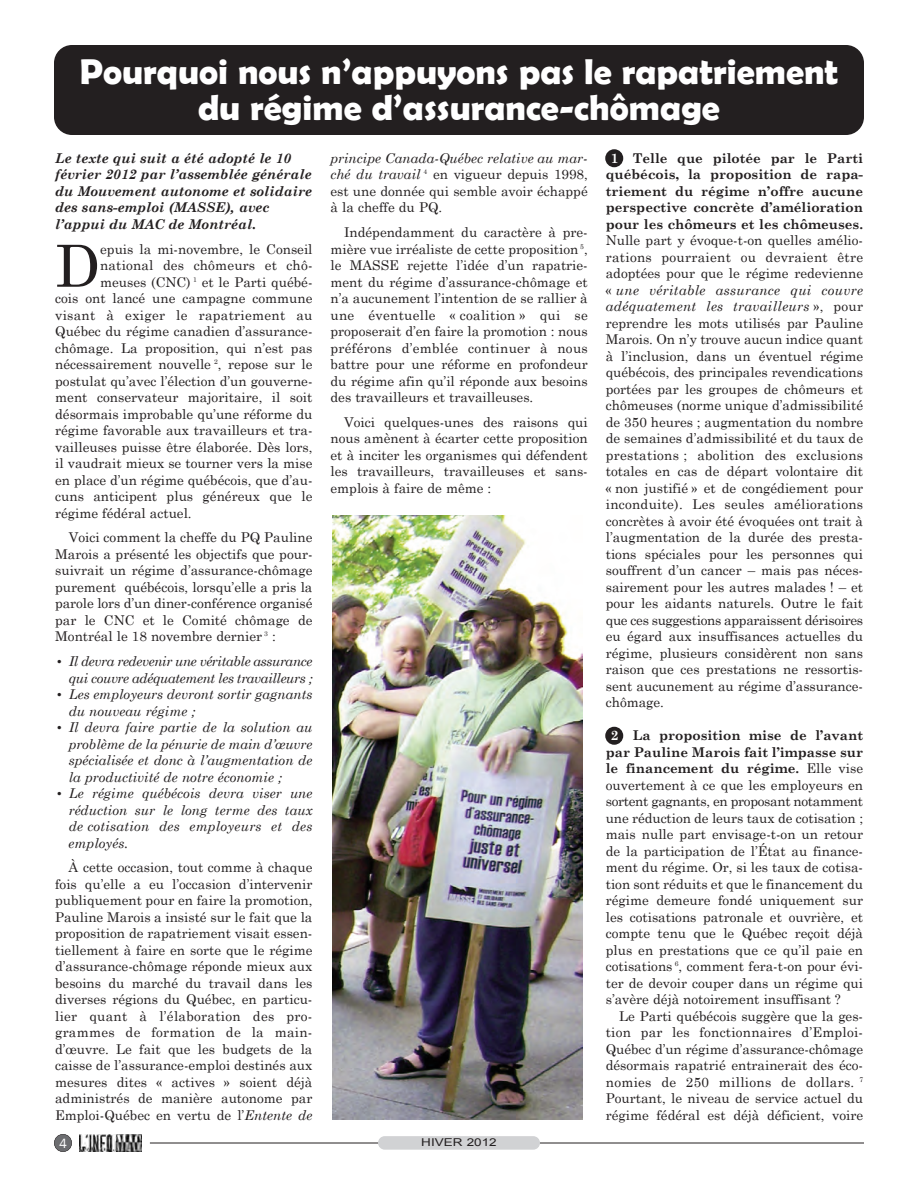
<style>
.page{position:relative;width:918px;height:1188px;background:#fff}
.page>*{position:absolute;margin:0;border:0;box-sizing:border-box;transform-origin:0 0}
.t1{font:58.05px "Century Schoolbook";color:#231f20}
.t2{font:700 36px/36px "Berlin Sans FB Demi";color:#fff;text-align:center}
.t3{font:13.5px/16.5px "Century Schoolbook";color:#231f20;text-align:justify}
.t4{font:italic 13.5px/16.5px "Century Schoolbook";color:#231f20;text-align:justify}
.t5{font:700 13.5px/16.5px "Century Schoolbook";color:#231f20;text-align:center}
.t6{font:italic 700 13.5px/16.5px "Century Schoolbook";color:#231f20}
.t7{font:italic 13.5px/16.5px "Century Schoolbook";letter-spacing:-.03em;color:#231f20;text-align:right}
.t8{font:13.5px "Century Schoolbook";letter-spacing:.02em;color:#231f20}
.t9{font:13.5px "Franklin Gothic";color:#fff}
.t10{font:10.8px "Arial";color:#231f20;scale:1.25 1}
.s1{font-style:italic}
.s2{color:#fff}
.s3{font-weight:700;color:#fff}
.s4{font-weight:700}
</style>
<div class="page">
<div style="left:605px;top:149px;width:18px;height:18px;background:#231f20;border-radius:50%"></div>
<div style="left:605px;top:727px;width:18px;height:18px;background:#231f20;border-radius:50%"></div>
<div style="left:54px;top:1134px;width:18px;height:18px;background:#6c6d70;border-radius:50%"></div>
<div style="left:54px;top:1134px;width:18px;height:18px;border:1px solid #231f20;border-radius:50%"></div>
<img style="left:80px;top:1134px;width:62px;height:18px">
<hr style="left:150px;top:1143px;width:714px;height:1px;background:#231f20">
<div style="left:378px;top:1136px;width:162px;height:14px;background:#d1d2d4;border-radius:7px"></div>
<img style="left:332px;top:516px;width:250px;height:603px">
<div style="left:54px;top:45px;width:810px;height:90px;background:#231f20;border-radius:18px"></div>
<h2 class="t2" style="left:80px;top:53px;width:760px">Pourquoi nous n’appuyons pas le rapatriement du régime d’assurance-chômage</h2>
<p class="t6" style="left:55px;top:150px;width:258px">Le texte qui suit a été adopté le 10 février 2012 par l’assemblée générale du Mouvement autonome et solidaire des sans-emploi (MASSE), avec l’appui du MAC de Montréal.</p>
<h1 class="t1" style="left:55px;top:230px;width:47px">D</h1>
<p class="t3" style="left:100px;top:240px;width:214px">epuis la mi-novembre, le Conseil</p>
<p class="t3" style="left:100px;top:257px;width:214px">national des chômeurs et chô-</p>
<p class="t3" style="left:100px;top:273px;width:214px">meuses (CNC) <sup>1</sup> et le Parti québé-</p>
<p class="t3" style="left:55px;top:290px;width:259px">cois ont lancé une campagne commune</p>
<p class="t8" style="left:55px;top:306px;width:259px">visant à exiger le rapatriement au</p>
<p class="t3" style="left:55px;top:323px;width:259px">Québec du régime canadien d’assurance-</p>
<p class="t3" style="left:55px;top:339px;width:259px">chômage. La proposition, qui n’est pas</p>
<p class="t3" style="left:55px;top:356px;width:259px">nécessairement nouvelle <sup>2</sup>, repose sur le</p>
<p class="t3" style="left:55px;top:372px;width:259px">postulat qu’avec l’élection d’un gouverne-</p>
<p class="t3" style="left:55px;top:389px;width:259px">ment conservateur majoritaire, il soit</p>
<p class="t3" style="left:55px;top:405px;width:259px">désormais improbable qu’une réforme du</p>
<p class="t3" style="left:55px;top:422px;width:259px">régime favorable aux travailleurs et tra-</p>
<p class="t3" style="left:55px;top:438px;width:259px">vailleuses puisse être élaborée. Dès lors,</p>
<p class="t3" style="left:55px;top:455px;width:259px">il vaudrait mieux se tourner vers la mise</p>
<p class="t3" style="left:55px;top:471px;width:259px">en place d’un régime québécois, que d’au-</p>
<p class="t3" style="left:55px;top:488px;width:259px">cuns anticipent plus généreux que le</p>
<p class="t3" style="left:55px;top:504px;width:138px">régime fédéral actuel.</p>
<p class="t3" style="left:55px;top:529px;width:259px;text-indent:14px">Voici comment la cheffe du PQ Pauline Marois a présenté les objectifs que pour&shy;suivrait un régime d’assurance-chômage purement québécois, lorsqu’elle a pris la parole lors d’un diner-conférence organisé par le CNC et le Comité chômage de Montréal le 18 novembre dernier <sup>3</sup> :</p>
<p class="t7" style="left:55px;top:653px;width:259px">• Il devra redevenir une véritable assurance qui couvre adéquatement les travailleurs ;</p>
<p class="t4" style="left:69px;top:686px;width:245px;text-indent:-13px">• Les employeurs devront sortir gagnants du nouveau régime ;</p>
<p class="t4" style="left:69px;top:719px;width:245px;text-indent:-13px">• Il devra faire partie de la solution au problème de la pénurie de main d’œuvre spécialisée et donc à l’augmentation de la productivité de notre économie ;</p>
<p class="t4" style="left:69px;top:785px;width:245px;text-indent:-13px">• Le régime québécois devra viser une réduction sur le long terme des taux de cotisation des employeurs et des employés.</p>
<p class="t3" style="left:55px;top:859px;width:259px;text-indent:14px">À cette occasion, tout comme à chaque fois qu’elle a eu l’occasion d’intervenir publiquement pour en faire la promotion, Pauline Marois a insisté sur le fait que la proposition de rapatriement visait essen&shy;tiellement à faire en sorte que le régime d’assurance-chômage réponde mieux aux besoins du marché du travail dans les diverses régions du Québec, en particu&shy;lier quant à l’élaboration des pro&shy;grammes de formation de la main&shy;d’œuvre. Le fait que les budgets de la caisse de l’assurance-emploi destinés aux mesures dites « actives » soient déjà administrés de manière autonome par Emploi-Québec en vertu de l’<span class="s1">Entente de</span></p>
<p class="t3" style="left:330px;top:150px;width:259px"><span class="s1">principe Canada-Québec relative au mar&shy;ché du travail</span> <sup>4</sup> en vigueur depuis 1998, est une donnée qui semble avoir échappé à la cheffe du PQ.</p>
<p class="t3" style="left:331px;top:224px;width:259px;text-indent:14px">Indépendamment du caractère à pre&shy;mière vue irréaliste de cette proposition <sup>5</sup>, le MASSE rejette l’idée d’un rapatrie&shy;ment du régime d’assurance-chômage et n’a aucunement l’intention de se rallier à une éventuelle « coalition » qui se proposerait d’en faire la promotion : nous préférons d’emblée continuer à nous battre pour une réforme en profondeur du régime afin qu’il réponde aux besoins des travailleurs et travailleuses.</p>
<p class="t3" style="left:331px;top:414px;width:259px;text-indent:14px">Voici quelques-unes des raisons qui nous amènent à écarter cette proposition et à inciter les organismes qui défendent les travailleurs, travailleuses et sans&shy;emplois à faire de même :</p>
<p class="t9" style="left:59px;top:1135px;width:9px">4</p>
<p class="t10" style="left:421px;top:1137px;width:62px">HIVER 2012</p>
<p class="t5" style="left:606px;top:150px;width:259px"><span class="s2">1</span> Telle que pilotée par le Parti québécois, la proposition de rapa&shy;triement du régime n’offre aucune perspective concrète d’amélioration pour les chômeurs et les chômeuses.</p>
<p class="t3" style="left:606px;top:232px;width:259px">Nulle part y évoque-t-on quelles amélio&shy;rations pourraient ou devraient être adoptées pour que le régime redevienne « <span class="s1">une véritable assurance qui couvre adéquatement les travailleurs</span> », pour reprendre les mots utilisés par Pauline Marois. On n’y trouve aucun indice quant à l’inclusion, dans un éventuel régime québécois, des principales revendications portées par les groupes de chômeurs et chômeuses (norme unique d’admissibilité de 350 heures ; augmentation du nombre de semaines d’admissibilité et du taux de prestations ; abolition des exclusions totales en cas de départ volontaire dit « non justifié » et de congédiement pour inconduite). Les seules améliorations concrètes à avoir été évoquées ont trait à l’augmentation de la durée des presta&shy;tions spéciales pour les personnes qui souffrent d’un cancer – mais pas néces&shy;sairement pour les autres malades ! – et pour les aidants naturels. Outre le fait que ces suggestions apparaissent dérisoires eu égard aux insuffisances actuelles du régime, plusieurs considèrent non sans raison que ces prestations ne ressortis&shy;sent aucunement au régime d’assurance&shy;chômage.</p>
<p class="t3" style="left:606px;top:727px;width:259px;text-indent:5px"><span class="s3">2</span> <span class="s4">La proposition mise de l’avant par Pauline Marois fait l’impasse sur le financement du régime.</span> Elle vise ouvertement à ce que les employeurs en sortent gagnants, en proposant notamment une réduction de leurs taux de cotisation ; mais nulle part envisage-t-on un retour de la participation de l’État au finance&shy;ment du régime. Or, si les taux de cotisa&shy;tion sont réduits et que le financement du régime demeure fondé uniquement sur les cotisations patronale et ouvrière, et compte tenu que le Québec reçoit déjà plus en prestations que ce qu’il paie en cotisations <sup>6</sup>, comment fera-t-on pour évi&shy;ter de devoir couper dans un régime qui s’avère déjà notoirement insuffisant ?</p>
<p class="t3" style="left:606px;top:1008px;width:259px;text-indent:14px">Le Parti québécois suggère que la ges&shy;tion par les fonctionnaires d’Emploi-Québec d’un régime d’assurance-chômage désormais rapatrié entrainerait des éco&shy;nomies de 250 millions de dollars. <sup>7<br></sup>Pourtant, le niveau de service actuel du régime fédéral est déjà déficient, voire</p>
</div>
